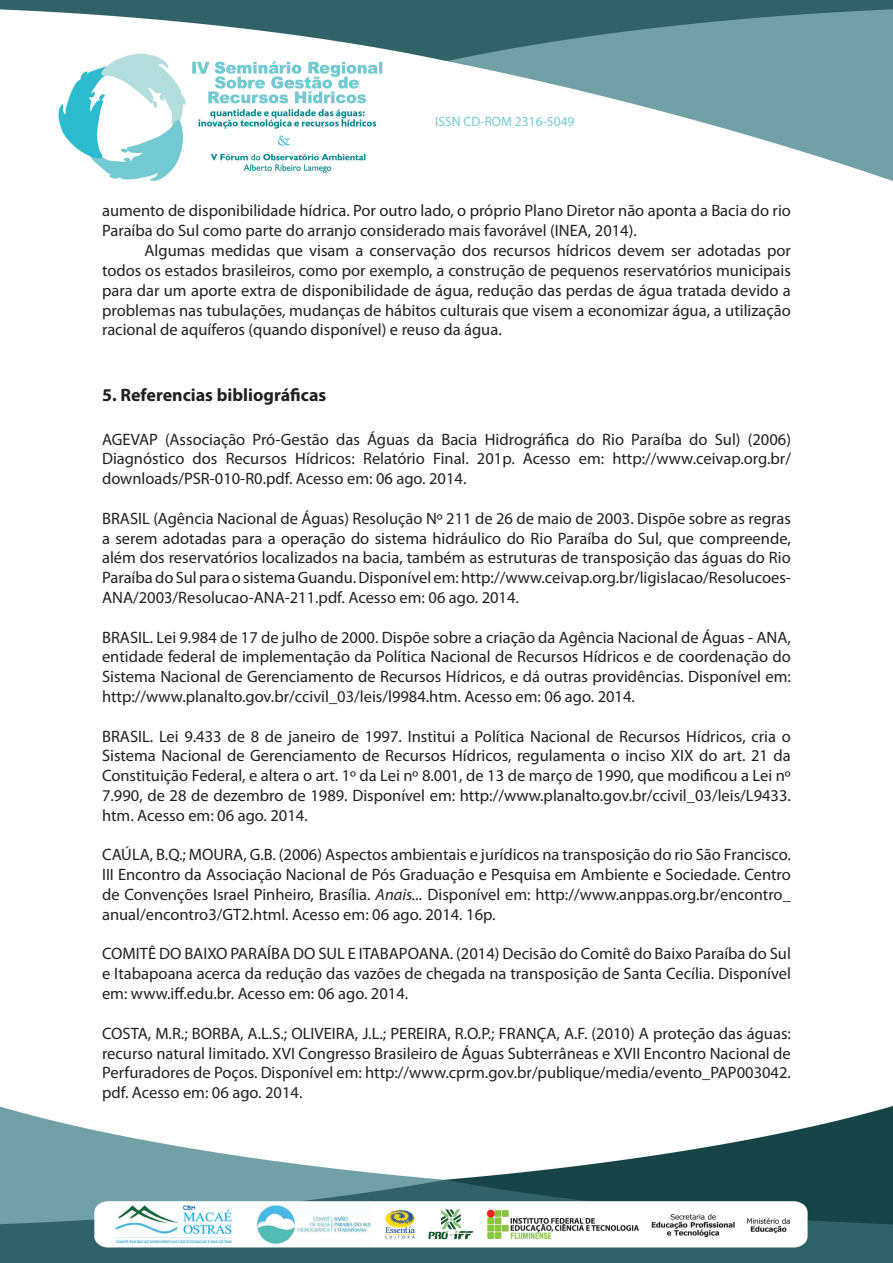
<style>
.page{position:relative;width:893px;height:1263px;background:#fff}
.page>*{position:absolute;margin:0;border:0;box-sizing:border-box;transform-origin:0 0}
.t1{font:700 18px "Myriad Pro";color:#231f20}
.t2{font:16.5px/19.8px "Myriad Pro";color:#231f20;text-align:justify}
.t3{font:13.5px "Myriad Pro";color:#73cad2}
.s1{font-style:italic}
</style>
<div class="page">
<img style="left:0;top:1106px;width:893px;height:157px">
<img style="left:0;top:0;width:893px;height:181px">
<p class="t3" style="left:435px;top:113px;width:141px">ISSN CD-ROM 2316-5049</p>
<p class="t2" style="left:102px;top:201px;width:690px">aumento de disponibilidade hídrica. Por outro lado, o próprio Plano Diretor não aponta a Bacia do rio<br>Paraíba do Sul como parte do arranjo considerado mais favorável (INEA, 2014).</p>
<p class="t2" style="left:102px;top:240px;width:690px;text-indent:43px">Algumas medidas que visam a conservação dos recursos hídricos devem ser adotadas por todos os estados brasileiros, como por exemplo, a construção de pequenos reservatórios municipais para dar um aporte extra de disponibilidade de água, redução das perdas de água tratada devido a problemas nas tubulações, mudanças de hábitos culturais que visem a economizar água, a utilização racional de aquíferos (quando disponível) e reuso da água.</p>
<p class="t1" style="left:102px;top:383px;width:226px">5. Referencias bibliográficas</p>
<p class="t2" style="left:102px;top:429px;width:690px">AGEVAP (Associação Pró-Gestão das Águas da Bacia Hidrográfica do Rio Paraíba do Sul) (2006)<br>Diagnóstico dos Recursos Hídricos: Relatório Final. 201p. Acesso em: http://www.ceivap.org.br/ downloads/PSR-010-R0.pdf. Acesso em: 06 ago. 2014.</p>
<p class="t2" style="left:102px;top:508px;width:690px">BRASIL (Agência Nacional de Águas) Resolução Nº 211 de 26 de maio de 2003. Dispõe sobre as regras a serem adotadas para a operação do sistema hidráulico do Rio Paraíba do Sul, que compreende, além dos reservatórios localizados na bacia, também as estruturas de transposição das águas do Rio Paraíba do Sul para o sistema Guandu. Disponível em: http://www.ceivap.org.br/ligislacao/Resolucoes-ANA/2003/Resolucao-ANA-211.pdf. Acesso em: 06 ago. 2014.</p>
<p class="t2" style="left:102px;top:627px;width:690px">BRASIL. Lei 9.984 de 17 de julho de 2000. Dispõe sobre a criação da Agência Nacional de Águas - ANA, entidade federal de implementação da Política Nacional de Recursos Hídricos e de coordenação do Sistema Nacional de Gerenciamento de Recursos Hídricos, e dá outras providências. Disponível em: http://www.planalto.gov.br/ccivil_03/leis/l9984.htm. Acesso em: 06 ago. 2014.</p>
<p class="t2" style="left:102px;top:726px;width:690px">BRASIL. Lei 9.433 de 8 de janeiro de 1997. Institui a Política Nacional de Recursos Hídricos, cria o Sistema Nacional de Gerenciamento de Recursos Hídricos, regulamenta o inciso XIX do art. 21 da Constituição Federal, e altera o art. 1º da Lei nº 8.001, de 13 de março de 1990, que modificou a Lei nº 7.990, de 28 de dezembro de 1989. Disponível em: http://www.planalto.gov.br/ccivil_03/leis/L9433. htm. Acesso em: 06 ago. 2014.</p>
<p class="t2" style="left:102px;top:845px;width:690px">CAÚLA, B.Q.; MOURA, G.B. (2006) Aspectos ambientais e jurídicos na transposição do rio São Francisco.<br>III Encontro da Associação Nacional de Pós Graduação e Pesquisa em Ambiente e Sociedade. Centro de Convenções Israel Pinheiro, Brasília. <span class="s1">Anais...</span> Disponível em: http://www.anppas.org.br/encontro_ anual/encontro3/GT2.html. Acesso em: 06 ago. 2014. 16p.</p>
<p class="t2" style="left:102px;top:944px;width:690px">COMITÊ DO BAIXO PARAÍBA DO SUL E ITABAPOANA. (2014) Decisão do Comitê do Baixo Paraíba do Sul e Itabapoana acerca da redução das vazões de chegada na transposição de Santa Cecília. Disponível em: www.iff.edu.br. Acesso em: 06 ago. 2014.</p>
<p class="t2" style="left:102px;top:1023px;width:690px">COSTA, M.R.; BORBA, A.L.S.; OLIVEIRA, J.L.; PEREIRA, R.O.P.; FRANÇA, A.F. (2010) A proteção das águas: recurso natural limitado. XVI Congresso Brasileiro de Águas Subterrâneas e XVII Encontro Nacional de Perfuradores de Poços. Disponível em: http://www.cprm.gov.br/publique/media/evento_PAP003042. pdf. Acesso em: 06 ago. 2014.</p>
</div>
